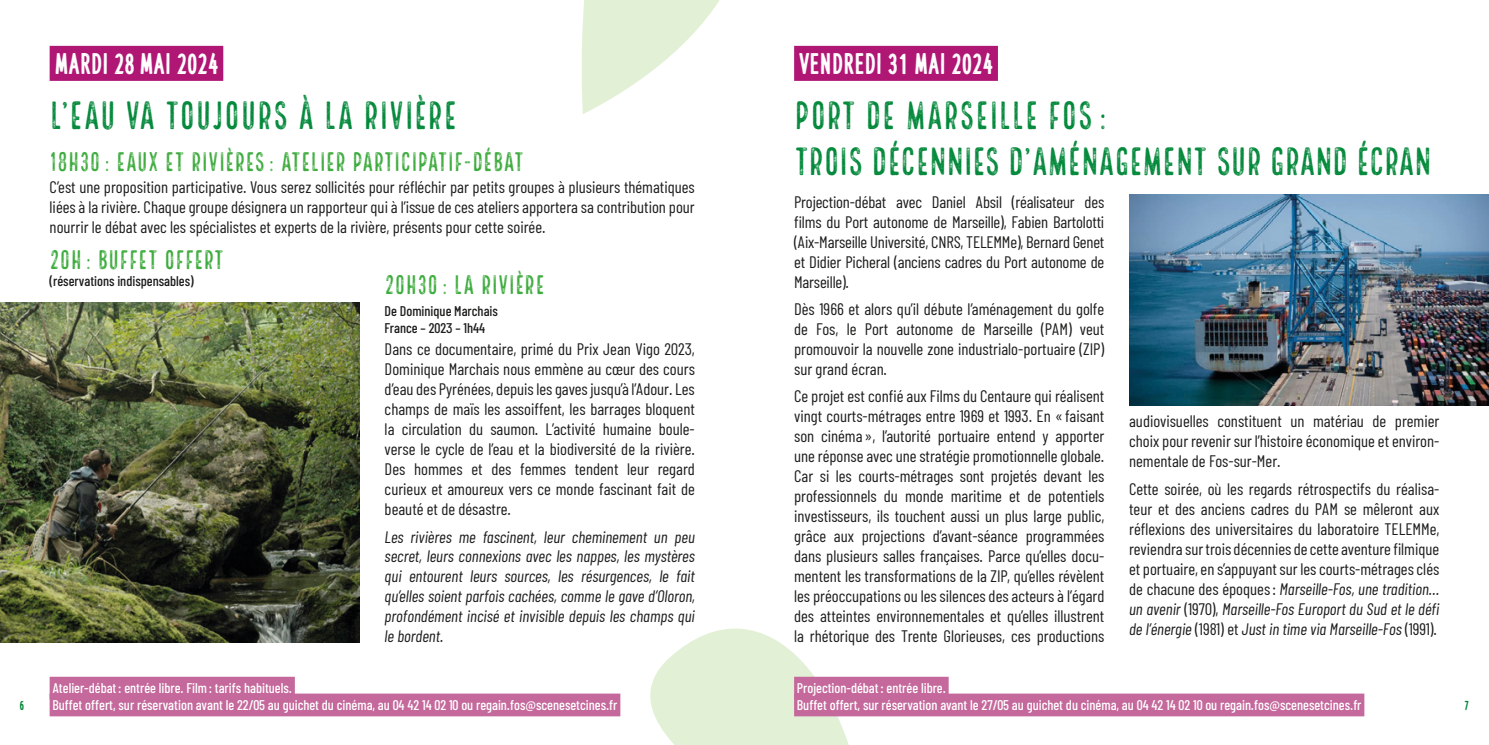
<style>
.page{position:relative;width:1489px;height:745px;background:#fff}
.page>*{position:absolute;margin:0;border:0;box-sizing:border-box;transform-origin:0 0}
.t1{font:38.5px/46.2px "Local Brewery Five";letter-spacing:-.02em;color:#008839}
.t2{font:38.5px "Local Brewery Five";color:#008839}
.t3{font:31.5px "Polis";color:#fff}
.t4{font:26.25px "Local Brewery Five";color:#3aaa3a}
.t5{font:16.62px/19.9px "Barlow Condensed";color:#1d1d1b;text-align:justify}
.t6{font:italic 16.62px/19.9px "Barlow Condensed";color:#1d1d1b;text-align:justify}
.INFOS{font:500 14px/16.8px "Barlow Condensed";color:#fff}
.INFOS-2{font:500 14px/16.8px "Barlow Condensed";color:#1d1d1b}
.t7{font:14px "Polis";color:#008839}
.s1{font-style:italic}
</style>
<div class="page">
<svg style="left:650px;top:628px;width:218px;height:116px"></svg>
<svg style="left:582px;top:0;width:138px;height:114px"></svg>
<div style="left:794px;top:46px;width:203px;height:35px;background:#b01774"></div>
<div style="left:50px;top:46px;width:173px;height:35px;background:#b01774"></div>
<div style="left:50px;top:676px;width:245px;height:23px;background:#c5689b"></div>
<div style="left:50px;top:693px;width:570px;height:22px;background:#c5689b"></div>
<div style="left:794px;top:676px;width:154px;height:23px;background:#c5689b"></div>
<div style="left:794px;top:693px;width:570px;height:22px;background:#c5689b"></div>
<img style="left:0;top:302px;width:360px;height:340px">
<img style="left:1129px;top:194px;width:359px;height:211px">
<h1 class="t3" style="left:55px;top:47px;width:164px">MARDI 28 MAI 2024</h1>
<h1 class="t3" style="left:799px;top:47px;width:195px">VEN DREDI 31 MAI 2024</h1>
<h1 class="t2" style="left:50px;top:94px;width:409px">L’EAU VA TOUJOURS À LA RIVIÈRE</h1>
<h2 class="t4" style="left:50px;top:147px;width:476px">18H30 : EAUX ET RIVIÈRES : ATELIER PARTICIPATIF-DÉBAT</h2>
<p class="t5" style="left:50px;top:176px;width:646px">C’est une proposition participative. Vous serez sollicités pour réfléchir par petits groupes à plusieurs thématiques liées à la rivière. Chaque groupe désignera un rapporteur qui à l’issue de ces ateliers apportera sa contribution pour nourrir le débat avec les spécialistes et experts de la rivière, présents pour cette soirée.</p>
<h2 class="t4" style="left:50px;top:245px;width:176px">20H : BUFFET OFFERT</h2>
<h2 class="INFOS-2" style="left:50px;top:272px;width:145px">(réservations indispensables)</h2>
<h1 class="t1" style="left:794px;top:95px;width:639px">PORT DE MARSEILLE FOS :<br>TROIS DÉCENNIES D’AMÉNAGEMENT SUR GRAND ÉCRAN</h1>
<p class="t5" style="left:794px;top:191px;width:312px">Projection-débat avec Daniel Absil (réalisateur des films du Port autonome de Marseille), Fabien Bartolotti (Aix-Marseille Université, CNRS, TELEMMe), Bernard Genet et Didier Picheral (anciens cadres du Port autonome de Marseille).</p>
<p class="t5" style="left:794px;top:298px;width:312px">Dès 1966 et alors qu’il débute l’aménagement du golfe de Fos, le Port autonome de Marseille (PAM) veut promouvoir la nouvelle zone industrialo-portuaire (ZIP) sur grand écran.</p>
<p class="t5" style="left:794px;top:385px;width:312px">Ce projet est confié aux Films du Centaure qui réalisent vingt courts-métrages entre 1969 et 1993. En « faisant son cinéma », l’autorité portuaire entend y apporter une réponse avec une stratégie promotionnelle globale.<br>Car si les courts-métrages sont projetés devant les professionnels du monde maritime et de potentiels investisseurs, ils touchent aussi un plus large public, grâce aux projections d’avant-séance programmées dans plusieurs salles françaises. Parce qu’elles docu&shy;mentent les transformations de la ZIP, qu’elles révèlent les préoccupations ou les silences des acteurs à l’égard des atteintes environnementales et qu’elles illustrent la rhétorique des Trente Glorieuses, ces productions</p>
<h2 class="t4" style="left:384px;top:270px;width:162px">20H30 : LA RIVIÈRE</h2>
<p class="INFOS-2" style="left:384px;top:302px;width:115px">De Dominique Marchais<br>France – 2023 – 1h44</p>
<p class="t5" style="left:384px;top:338px;width:312px">Dans ce documentaire, primé du Prix Jean Vigo 2023, Dominique Marchais nous emmène au cœur des cours d’eau des Pyrénées, depuis les gaves jusqu’à l’Adour. Les champs de maïs les assoiffent, les barrages bloquent la circulation du saumon. L’activité humaine boule&shy;verse le cycle de l’eau et la biodiversité de la rivière.<br>Des hommes et des femmes tendent leur regard curieux et amoureux vers ce monde fascinant fait de beauté et de désastre.</p>
<p class="t6" style="left:384px;top:525px;width:312px">Les rivières me fascinent, leur cheminement un peu secret, leurs connexions avec les nappes, les mystères qui entourent leurs sources, les résurgences, le fait qu’elles soient parfois cachées, comme le gave d’Oloron, profondément incisé et invisible depuis les champs qui le bordent.</p>
<p class="t5" style="left:1129px;top:410px;width:312px">audiovisuelles constituent un matériau de premier choix pour revenir sur l’histoire économique et environ&shy;nementale de Fos-sur-Mer.</p>
<p class="t5" style="left:1129px;top:478px;width:312px">Cette soirée, où les regards rétrospectifs du réalisa&shy;teur et des anciens cadres du PAM se mêleront aux réflexions des universitaires du laboratoire TELEMMe, reviendra sur trois décennies de cette aventure filmique et portuaire, en s’appuyant sur les courts-métrages clés de chacune des époques: <span class="s1">Marseille-Fos, une tradition… un avenir</span> (1970), <span class="s1">Marseille-Fos Europort du Sud et le défi de l’énergie</span> (1981) et <span class="s1">Just in time via Marseille-Fos</span> (1991).</p>
<p class="INFOS" style="left:52px;top:679px;width:566px">Atelier-débat: entrée libre. Film: tarifs habituels.<br>Buffet offert, sur réservation avant le 22/05 au guichet du cinéma, au 04 42 14 02 10 ou regain.fos@scenesetcines.fr</p>
<p class="INFOS" style="left:797px;top:679px;width:566px">Projection-débat: entrée libre.<br>Buffet offert, sur réservation avant le 27/05 au guichet du cinéma, au 04 42 14 02 10 ou regain.fos@scenesetcines.fr</p>
<p class="t7" style="left:20px;top:697px;width:6px">6</p>
<p class="t7" style="left:1464px;top:697px;width:6px">7</p>
</div>
